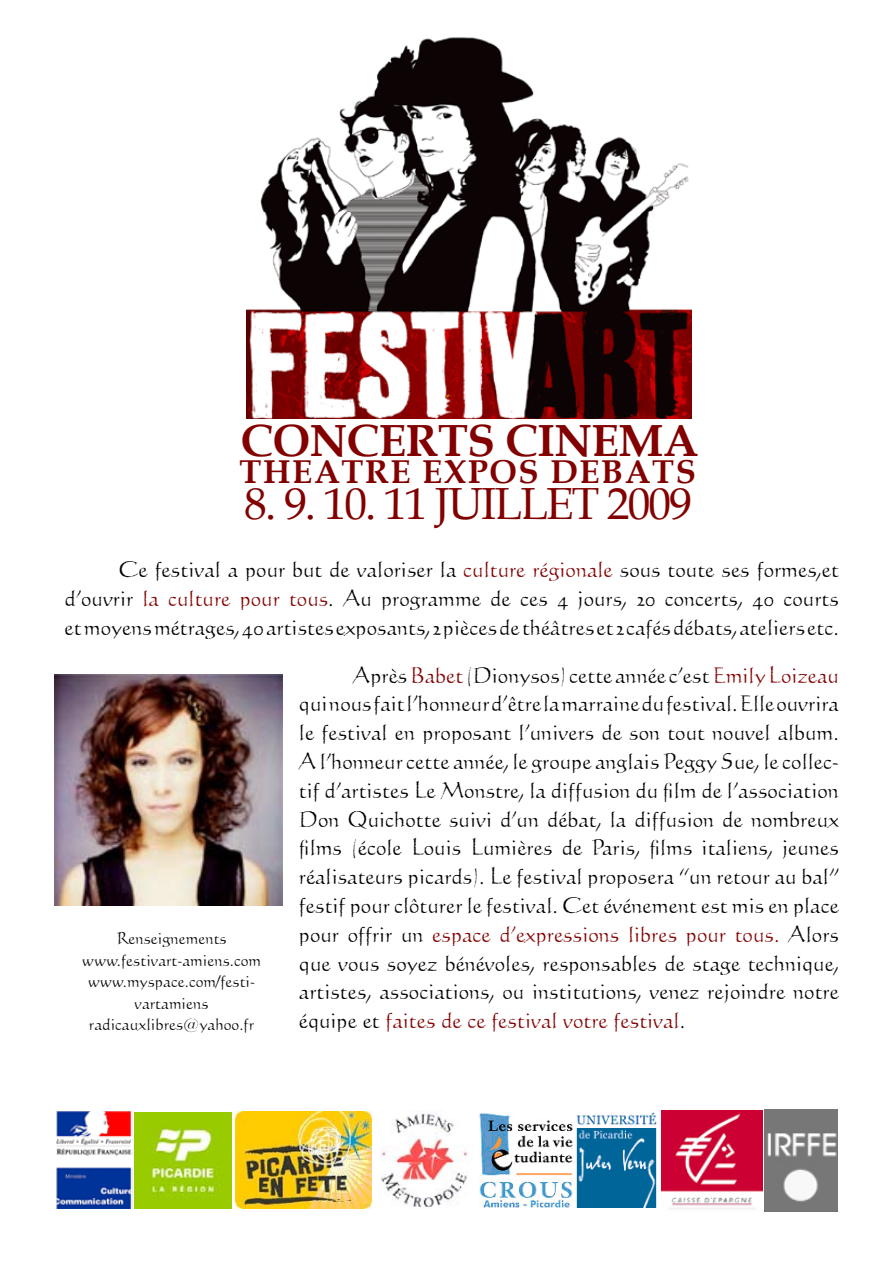
<style>
.page{position:relative;width:893px;height:1263px;background:#fff}
.page>*{position:absolute;margin:0;border:0;box-sizing:border-box;transform-origin:0 0}
.t1{font:45px "Book Antiqua";letter-spacing:-.04em;color:#820000}
.t2{font:700 45px "Book Antiqua";letter-spacing:-.01em;color:#820000}
.t3{font:700 33px "Book Antiqua";letter-spacing:.05em;color:#820000}
.t4{font:24px/28.8px "Licinia'Aged'";color:#000;text-align:justify}
.t5{font:18px/21.6px "Licinia'Aged'";color:#000;text-align:center}
.s1{color:#820000}
</style>
<div class="page">
<img style="left:247px;top:37px;width:444px;height:382px">
<img style="left:381px;top:1111px;width:87px;height:96px">
<img style="left:661px;top:1110px;width:101px;height:99px">
<img style="left:478px;top:1111px;width:96px;height:97px">
<img style="left:56px;top:1111px;width:76px;height:98px">
<img style="left:236px;top:1112px;width:135px;height:97px">
<img style="left:135px;top:1112px;width:96px;height:97px">
<img style="left:577px;top:1112px;width:80px;height:96px">
<img style="left:765px;top:1110px;width:72px;height:101px">
<img style="left:54px;top:674px;width:229px;height:232px">
<h1 class="t2" style="left:241px;top:410px;width:459px">CONCERTS CINEMA</h1>
<h1 class="t1" style="left:245px;top:473px;width:449px">8. 9. 10. 11 JUILLET 2009</h1>
<h2 class="t3" style="left:239px;top:450px;width:458px">THEATRE EXPOS DEBATS</h2>
<p class="t4" style="left:65px;top:554px;width:776px;text-indent:54px">Ce festival a pour but de valoriser la <span class="s1">culture régionale</span> sous toute ses formes,et d’ouvrir <span class="s1">la culture pour tous</span>. Au programme de ces 4 jours, 20 concerts, 40 courts et moyens métrages, 40 artistes exposants, 2 pièces de théâtres et 2 cafés débats, ateliers etc.</p>
<p class="t5" style="left:82px;top:927px;width:181px">Renseignements www.festivart-amiens.com www.myspace.com/festi&shy;vartamiens radicauxlibres@yahoo.fr</p>
<p class="t4" style="left:299px;top:660px;width:542px;text-indent:54px">Après <span class="s1">Babet</span> (Dionysos) cette année c’est <span class="s1">Emily Loizeau </span>qui nous fait l’honneur d’être la marraine du festival. Elle ouvrira le festival en proposant l’univers de son tout nouvel album.<br>A l’honneur cette année, le groupe anglais Peggy Sue, le collec&shy;tif d’artistes Le Monstre, la diffusion du film de l’association Don Quichotte suivi d’un débat, la diffusion de nombreux films (école Louis Lumières de Paris, films italiens, jeunes réalisateurs picards). Le festival proposera “un retour au bal” festif pour clôturer le festival. Cet événement est mis en place pour offrir un <span class="s1">espace d’expressions libres pour tous.</span> Alors que vous soyez bénévoles, responsables de stage technique, artistes, associations, ou institutions, venez rejoindre notre équipe et <span class="s1">faites de ce festival votre festival</span>.</p>
</div>
